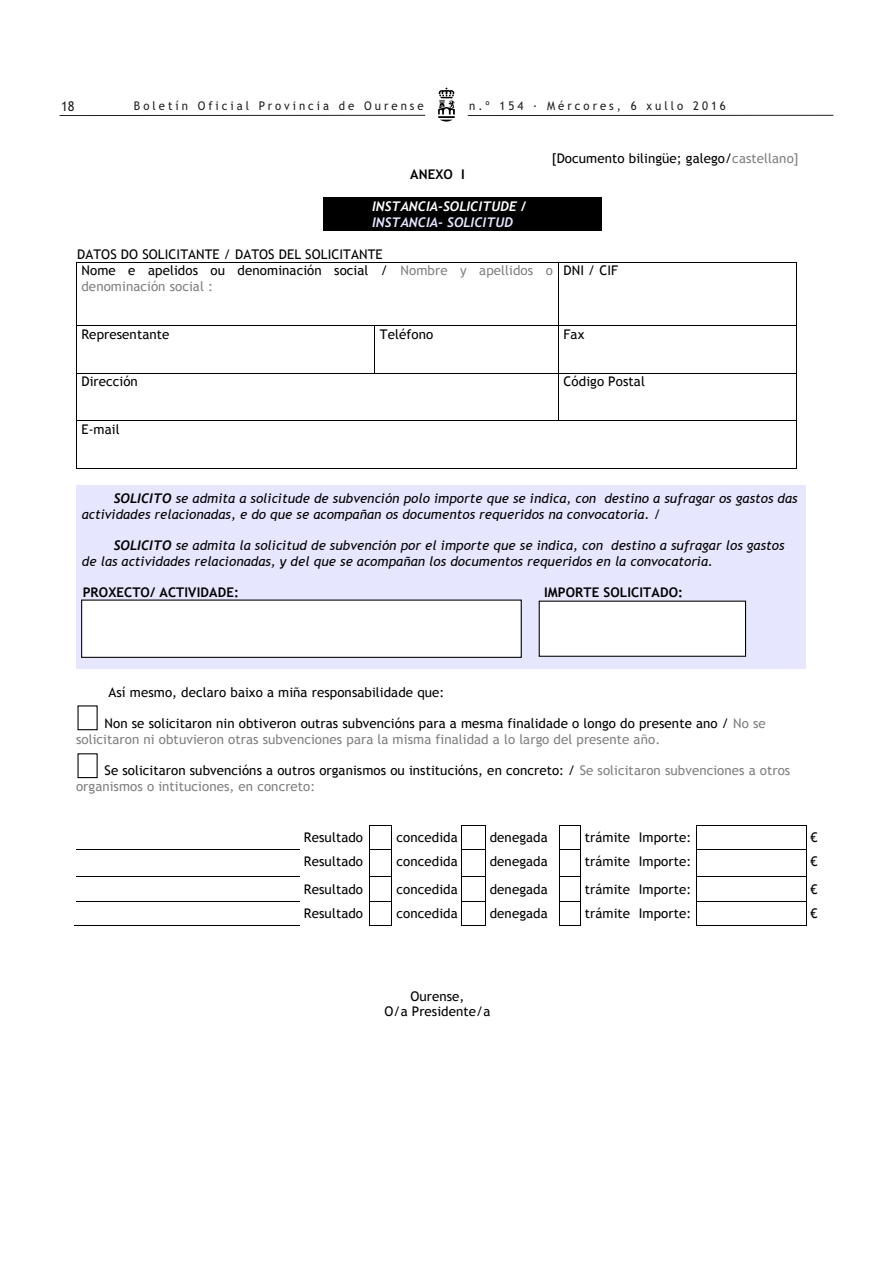
<style>
.page{position:relative;width:893px;height:1263px;background:#fff}
.page>*{position:absolute;margin:0;border:0;box-sizing:border-box;transform-origin:0 0}
.t1{font:13.5px "Trebuchet MS";color:#231f20;scale:.95 1}
.t2{font:13.35px/16px "Trebuchet MS";letter-spacing:.005em;color:#000}
.t3{font:italic 13.35px/15.9px "Trebuchet MS";letter-spacing:.005em;color:#000}
.t4{font:13.35px/15.9px "Trebuchet MS";letter-spacing:.005em;color:#808080}
.t5{font:700 13.35px "Trebuchet MS";letter-spacing:.01em;color:#000}
.t6{font:italic 700 13.35px "Trebuchet";letter-spacing:.01em;color:#fff}
.t7{font:italic 700 13.35px "Trebuchet";letter-spacing:.01em;color:#e6e6ff}
.t8{font:12px "Trebuchet MS";letter-spacing:.26em;color:#231f20;scale:.95 1}
.s1{color:#808080}
.s2{font-family:"Trebuchet";font-weight:700}
.s3{color:#000}
</style>
<div class="page">
<div style="left:324px;top:198px;width:277px;height:32px;background:#000"></div>
<hr style="left:324px;top:197px;width:277px;height:1px;background:#000">
<hr style="left:323px;top:198px;width:1px;height:32px;background:#000">
<hr style="left:324px;top:230px;width:277px;height:1px;background:#000">
<hr style="left:601px;top:198px;width:1px;height:32px;background:#000">
<hr style="left:76px;top:262px;width:482px;height:1px;background:#000">
<hr style="left:558px;top:262px;width:238px;height:1px;background:#000">
<hr style="left:76px;top:263px;width:1px;height:62px;background:#000">
<hr style="left:558px;top:263px;width:1px;height:62px;background:#000">
<hr style="left:796px;top:263px;width:1px;height:62px;background:#000">
<hr style="left:76px;top:325px;width:298px;height:1px;background:#000">
<hr style="left:375px;top:325px;width:183px;height:1px;background:#000">
<hr style="left:558px;top:325px;width:238px;height:1px;background:#000">
<hr style="left:76px;top:326px;width:1px;height:47px;background:#000">
<hr style="left:374px;top:326px;width:1px;height:47px;background:#000">
<hr style="left:558px;top:326px;width:1px;height:47px;background:#000">
<hr style="left:796px;top:326px;width:1px;height:47px;background:#000">
<hr style="left:76px;top:373px;width:298px;height:1px;background:#000">
<hr style="left:375px;top:373px;width:183px;height:1px;background:#000">
<hr style="left:558px;top:373px;width:238px;height:1px;background:#000">
<hr style="left:76px;top:374px;width:1px;height:47px;background:#000">
<hr style="left:558px;top:374px;width:1px;height:47px;background:#000">
<hr style="left:796px;top:374px;width:1px;height:47px;background:#000">
<hr style="left:76px;top:421px;width:482px;height:1px;background:#000">
<hr style="left:558px;top:421px;width:238px;height:1px;background:#000">
<hr style="left:76px;top:421px;width:1px;height:47px;background:#000">
<hr style="left:76px;top:468px;width:720px;height:1px;background:#000">
<hr style="left:796px;top:421px;width:1px;height:47px;background:#000">
<div style="left:76px;top:485px;width:729px;height:184px;background:#e6e6ff"></div>
<hr style="left:697px;top:825px;width:109px;height:1px;background:#000">
<hr style="left:76px;top:849px;width:224px;height:1px;background:#000">
<hr style="left:697px;top:849px;width:109px;height:1px;background:#000">
<hr style="left:76px;top:877px;width:224px;height:1px;background:#000">
<hr style="left:697px;top:877px;width:109px;height:1px;background:#000">
<hr style="left:76px;top:901px;width:224px;height:1px;background:#000">
<hr style="left:697px;top:901px;width:109px;height:1px;background:#000">
<hr style="left:75px;top:925px;width:225px;height:1px;background:#000">
<svg style="left:369px;top:825px;width:23px;height:101px"></svg>
<svg style="left:461px;top:825px;width:25px;height:101px"></svg>
<svg style="left:559px;top:825px;width:22px;height:101px"></svg>
<hr style="left:697px;top:925px;width:109px;height:1px;background:#000">
<svg style="left:806px;top:825px;width:1px;height:101px"></svg>
<div style="left:539px;top:601px;width:206px;height:55px;background:#fff"></div>
<div style="left:539px;top:601px;width:207px;height:56px;border:1px solid #000"></div>
<div style="left:81px;top:600px;width:440px;height:57px;background:#fff"></div>
<div style="left:81px;top:599px;width:441px;height:59px;border:1px solid #000"></div>
<svg style="left:438px;top:87px;width:17px;height:35px"></svg>
<hr style="left:60px;top:115px;width:365px;height:1px;background:#231f20">
<hr style="left:468px;top:115px;width:365px;height:1px;background:#231f20">
<p class="t1" style="left:61px;top:99px;width:16px">18</p>
<p class="t8" style="left:134px;top:99px;width:307px">Boletín Oficial Provincia de Ourense</p>
<p class="t8" style="left:469px;top:99px;width:272px">n.º 154 · Mércores, 6 xullo 2016</p>
<p class="t2" style="left:552px;top:150px;width:249px">[Documento bilingüe; galego/<span class="s1">castellano]</span></p>
<p class="t5" style="left:410px;top:166px;width:56px">ANEXO I</p>
<p class="t6" style="left:372px;top:199px;width:156px">INSTANCIA-SOLICITUDE /</p>
<p class="t7" style="left:372px;top:214px;width:142px">INSTANCIA- SOLICITUD</p>
<p class="t2" style="left:81px;top:246px;width:473px;text-indent:-4px">DATOS DO SOLICITANTE / DATOS DEL SOLICITANTE<br>Nome e apelidos ou denominación social / <span class="s1">Nombre y apellidos o denominación social :</span></p>
<p class="t2" style="left:564px;top:262px;width:56px">DNI / CIF</p>
<p class="t2" style="left:81px;top:326px;width:90px">Representante</p>
<p class="t2" style="left:380px;top:326px;width:55px">Teléfono</p>
<p class="t2" style="left:564px;top:326px;width:22px">Fax</p>
<p class="t2" style="left:81px;top:374px;width:58px">Dirección</p>
<p class="t2" style="left:564px;top:374px;width:83px">Código Postal</p>
<p class="t2" style="left:81px;top:421px;width:40px">E-mail</p>
<p class="t3" style="left:82px;top:490px;width:717px;text-indent:32px"><span class="s2">SOLICITO</span> se admita a solicitude de subvención polo importe que se indica, con destino a sufragar os gastos das actividades relacionadas, e do que se acompañan os documentos requeridos na convocatoria. /</p>
<p class="t3" style="left:82px;top:537px;width:704px;text-indent:32px"><span class="s2">SOLICITO</span> se admita la solicitud de subvención por el importe que se indica, con destino a sufragar los gastos de las actividades relacionadas, y del que se acompañan los documentos requeridos en la convocatoria.</p>
<p class="t5" style="left:83px;top:584px;width:158px">PROXECTO/ ACTIVIDADE:</p>
<p class="t5" style="left:544px;top:584px;width:140px">IMPORTE SOLICITADO:</p>
<p class="t2" style="left:108px;top:684px;width:337px">Así mesmo, declaro baixo a miña responsabilidade que:</p>
<p class="t4" style="left:76px;top:715px;width:691px;text-indent:28px"><span class="s3">Non se solicitaron nin obtiveron outras subvencións para a mesma finalidade o longo do presente ano /</span> No se solicitaron ni obtuvieron otras subvenciones para la misma finalidad a lo largo del presente año.</p>
<p class="t2" style="left:76px;top:762px;width:716px;text-indent:28px">Se solicitaron subvencións a outros organismos ou institucións, en concreto: / <span class="s1">Se solicitaron subvenciones a otros organismos o intituciones, en concreto:</span></p>
<p class="t2" style="left:304px;top:829px;width:61px">Resultado</p>
<p class="t2" style="left:396px;top:829px;width:63px">concedida</p>
<p class="t2" style="left:490px;top:829px;width:60px">denegada</p>
<p class="t2" style="left:585px;top:829px;width:108px">trámite Importe:</p>
<p class="t2" style="left:810px;top:829px;width:8px">!</p>
<p class="t2" style="left:304px;top:853px;width:61px">Resultado</p>
<p class="t2" style="left:396px;top:853px;width:63px">concedida</p>
<p class="t2" style="left:490px;top:853px;width:60px">denegada</p>
<p class="t2" style="left:585px;top:853px;width:108px">trámite Importe:</p>
<p class="t2" style="left:810px;top:853px;width:8px">!</p>
<p class="t2" style="left:304px;top:881px;width:61px">Resultado</p>
<p class="t2" style="left:396px;top:881px;width:63px">concedida</p>
<p class="t2" style="left:490px;top:881px;width:60px">denegada</p>
<p class="t2" style="left:585px;top:881px;width:108px">trámite Importe:</p>
<p class="t2" style="left:810px;top:881px;width:8px">!</p>
<p class="t2" style="left:304px;top:905px;width:61px">Resultado</p>
<p class="t2" style="left:396px;top:905px;width:63px">concedida</p>
<p class="t2" style="left:490px;top:905px;width:60px">denegada</p>
<p class="t2" style="left:585px;top:905px;width:108px">trámite Importe:</p>
<p class="t2" style="left:810px;top:905px;width:8px">!</p>
<p class="t2" style="left:384px;top:988px;width:107px;line-height:15.5px;text-align:center">Ourense,<br>O/a Presidente/a</p>
</div>
